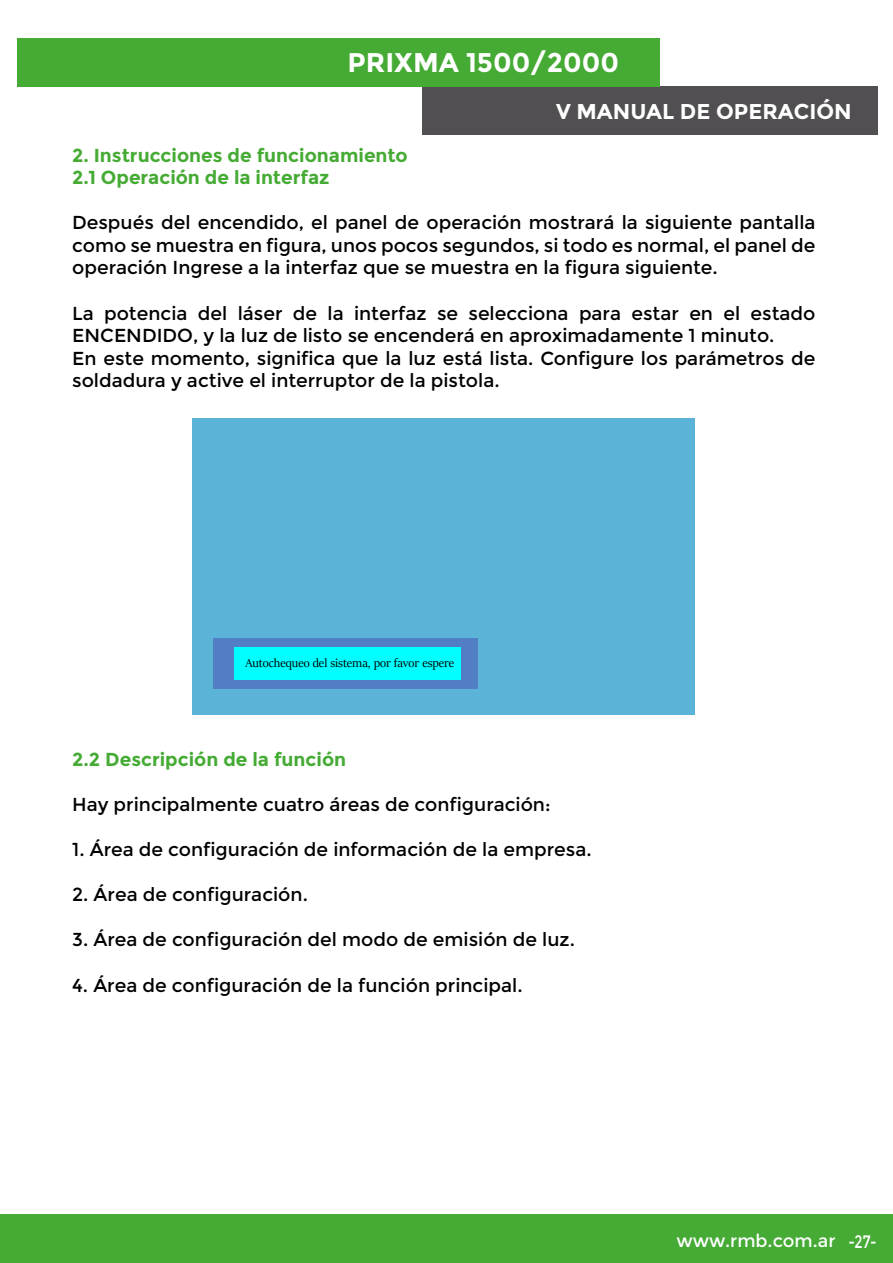
<style>
.page{position:relative;width:893px;height:1263px;background:#fff}
.page>*{position:absolute;margin:0;border:0;box-sizing:border-box;transform-origin:0 0}
.t1{font:700 27px "Montserrat";color:#fff}
.t2{font:700 21.45px "Montserrat";color:#fff}
.t3{font:18.75px/22.5px "Montserrat";color:#000;text-align:justify}
.t4{font:700 18.75px/22.5px "Montserrat";color:#45ab34}
.t5{font:18px "Montserrat";color:#fff}
.t6{font:13.05px "Sitka Banner";color:#000}
</style>
<div class="page">
<div style="left:0;top:1215px;width:893px;height:48px;background:#45ab34"></div>
<div style="left:423px;top:87px;width:455px;height:48px;background:#514f51"></div>
<div style="left:18px;top:38px;width:642px;height:48px;background:#45ab34"></div>
<div style="left:193px;top:418px;width:502px;height:296px;background:#5bb4d7"></div>
<div style="left:213px;top:638px;width:265px;height:51px;background:#527fc3"></div>
<div style="left:234px;top:647px;width:227px;height:33px;background:#00fffe"></div>
<h1 class="t1" style="left:348px;top:46px;width:273px">PRIXMA 1500/2000</h1>
<h1 class="t1" style="left:363px;top:53px;width:277px">SOLDADORA LÁSER</h1>
<p class="t2" style="left:556px;top:98px;width:297px">V MANUAL DE OPERACIÓN</p>
<p class="t4" style="left:72px;top:144px;width:337px">2. Instrucciones de funcionamiento<br>2.1 Operación de la interfaz</p>
<p class="t3" style="left:72px;top:212px;width:745px">Después del encendido, el panel de operación mostrará la siguiente pantalla como se muestra en figura, unos pocos segundos, si todo es normal, el panel de operación Ingrese a la interfaz que se muestra en la figura siguiente.</p>
<p class="t3" style="left:72px;top:302px;width:745px;text-align:left">La potencia del láser de la interfaz se selecciona para estar en el estado ENCENDIDO, y la luz de listo se encenderá en aproximadamente 1 minuto.<br>En este momento, significa que la luz está lista. Configure los parámetros de soldadura y active el interruptor de la pistola.</p>
<p class="t6" style="left:245px;top:654px;width:210px">Autochequeo del sistema, por favor espere</p>
<p class="t4" style="left:72px;top:748px;width:276px">2.2 Descripción de la función</p>
<p class="t3" style="left:72px;top:793px;width:480px">Hay principalmente cuatro áreas de configuración:</p>
<p class="t3" style="left:72px;top:839px;width:521px">1. Área de configuración de información de la empresa.</p>
<p class="t3" style="left:72px;top:884px;width:237px">2. Área de configuración.</p>
<p class="t3" style="left:72px;top:929px;width:504px">3. Área de configuración del modo de emisión de luz.</p>
<p class="t3" style="left:72px;top:974px;width:452px">4. Área de configuración de la función principal.</p>
<p class="t5" style="left:676px;top:1230px;width:202px">www.rmb.com.ar -27-</p>
</div>
